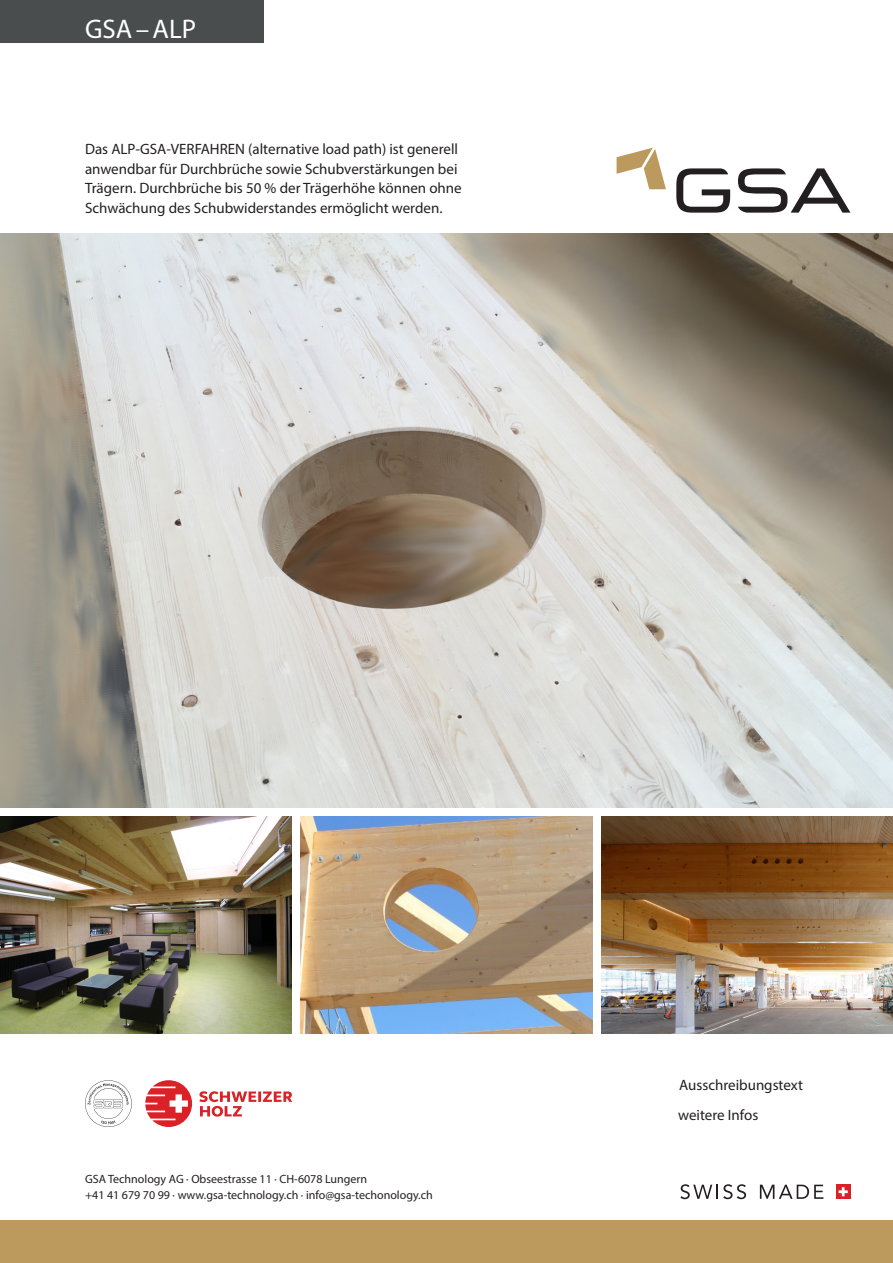
<style>
.page{position:relative;width:893px;height:1263px;background:#fff}
.page>*{position:absolute;margin:0;border:0;box-sizing:border-box;transform-origin:0 0}
.t1{font:27px "Myriad Pro";color:#fff}
.t2{font:15px/19.5px "Myriad Pro";color:#231f20}
.t3{font:12px "Myriad Pro";color:#231f20}
</style>
<div class="page">
<svg style="left:676px;top:168px;width:54px;height:45px"></svg>
<svg style="left:738px;top:168px;width:112px;height:45px"></svg>
<svg style="left:617px;top:148px;width:49px;height:41px"></svg>
<div style="left:0;top:0;width:264px;height:43px;background:#4a4d4d"></div>
<img style="left:0;top:234px;width:893px;height:574px">
<img style="left:0;top:816px;width:292px;height:217px">
<img style="left:601px;top:816px;width:292px;height:217px">
<img style="left:300px;top:816px;width:292px;height:217px">
<svg style="left:680px;top:1184px;width:66px;height:15px"></svg>
<svg style="left:760px;top:1185px;width:63px;height:14px"></svg>
<div style="left:836px;top:1184px;width:14px;height:15px;background:#da2128"></div>
<svg style="left:839px;top:1187px;width:9px;height:9px"></svg>
<svg style="left:145px;top:1080px;width:147px;height:47px"></svg>
<svg style="left:85px;top:1080px;width:47px;height:47px"></svg>
<div style="left:0;top:1220px;width:893px;height:43px;background:#bc995c"></div>
<p class="t1" style="left:85px;top:13px;width:113px">GSA–ALP</p>
<p class="t2" style="left:85px;top:139px;width:375px">Das ALP-GSA-VERFAHREN (alternative load path) ist generell</p>
<p class="t2" style="left:85px;top:159px;width:374px">anwendbar für Durchbrüche sowie Schubverstärkungen bei</p>
<p class="t2" style="left:85px;top:178px;width:378px">Trägern. Durchbrüche bis 50 % der Trägerhöhe können ohne<br>Schwächung des Schubwiderstandes ermöglicht werden.</p>
<p class="t3" style="left:85px;top:1171px;width:284px">GSA Technology AG · Obseestrasse 11 · CH-6078 Lungern</p>
<p class="t3" style="left:85px;top:1188px;width:349px">+41 41 679 70 99 · www.gsa-technology.ch · info@gsa-techonology.ch</p>
<p class="t2" style="left:679px;top:1075px;width:125px">Ausschreibungstext</p>
<p class="t2" style="left:678px;top:1104px;width:82px">weitere Infos</p>
</div>
